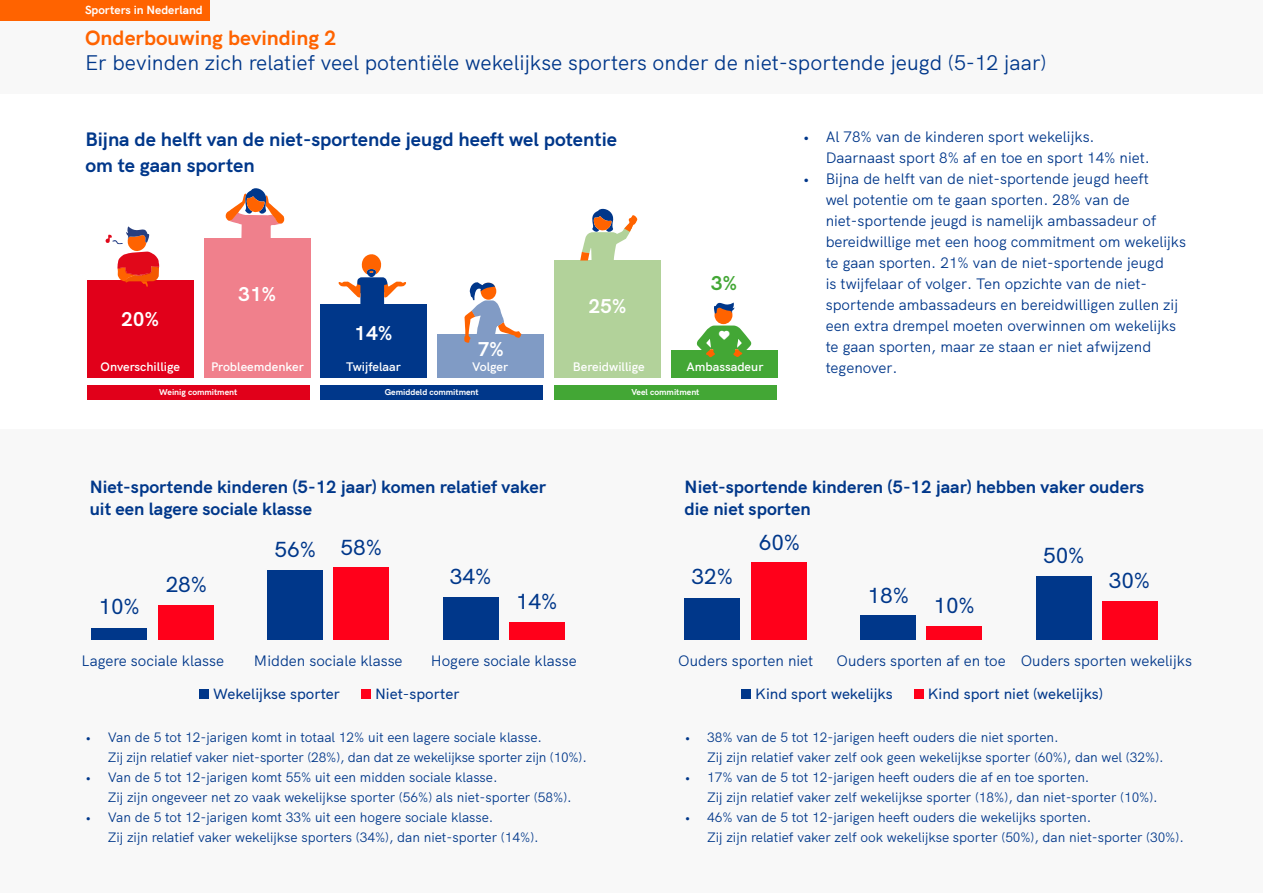
<style>
.page{position:relative;width:1263px;height:893px;background:#fff}
.page>*{position:absolute;margin:0;border:0;box-sizing:border-box;transform-origin:0 0}
.t1{font:500 22.05px "HK Grotesk";color:#00378a}
.t2{font:21px "HK Grotesk";color:#00378a}
.t3{font:700 21px "HK Grotesk";color:#ff6300}
.t4{font:700 20.25px "HK Grotesk";color:#fff}
.t5{font:700 20.25px "HK Grotesk";color:#43a735}
.t6{font:700 19.65px/25.5px "HK Grotesk";color:#00378a}
.t7{font:700 18px/22.5px "HK Grotesk";color:#00378a}
.t8{font:500 15.15px "HK Grotesk";color:#00378a}
.t9{font:15px/21px "HK Grotesk";color:#00378a}
.t10{font:13.5px/20px "HK Grotesk";color:#00378a}
.t11{font:600 12.6px "HK Grotesk";color:#fff}
.t12{font:700 12px "HK Grotesk";color:#fff}
.t13{font:700 8.7px "HK Grotesk";color:#fff}
</style>
<div class="page">
<div style="left:0;top:0;width:1263px;height:94px;background:#f8f8f8"></div>
<div style="left:0;top:430px;width:1263px;height:463px;background:#f8f8f8"></div>
<div style="left:87px;top:280px;width:106px;height:78px;background:#e1001a"></div>
<div style="left:87px;top:358px;width:106px;height:20px;background:#e1001a"></div>
<div style="left:204px;top:358px;width:106px;height:20px;background:#f0808c"></div>
<div style="left:320px;top:358px;width:106px;height:20px;background:#00378a"></div>
<div style="left:437px;top:358px;width:107px;height:20px;background:#809bc5"></div>
<div style="left:554px;top:358px;width:106px;height:20px;background:#b2d29a"></div>
<div style="left:671px;top:358px;width:106px;height:20px;background:#43a735"></div>
<div style="left:204px;top:238px;width:106px;height:120px;background:#f0808c"></div>
<div style="left:320px;top:304px;width:106px;height:54px;background:#00378a"></div>
<div style="left:437px;top:334px;width:107px;height:24px;background:#809bc5"></div>
<div style="left:554px;top:260px;width:106px;height:98px;background:#b2d29a"></div>
<div style="left:671px;top:350px;width:106px;height:8px;background:#43a735"></div>
<svg style="left:464px;top:282px;width:58px;height:61px"></svg>
<svg style="left:105px;top:226px;width:54px;height:61px"></svg>
<svg style="left:226px;top:188px;width:58px;height:50px"></svg>
<svg style="left:338px;top:254px;width:68px;height:50px"></svg>
<svg style="left:580px;top:209px;width:57px;height:51px"></svg>
<div style="left:714px;top:306px;width:18px;height:18px;background:#ff6300;border-radius:50%"></div>
<svg style="left:714px;top:302px;width:20px;height:11px"></svg>
<div style="left:199px;top:689px;width:10px;height:10px;background:#00378a"></div>
<div style="left:361px;top:689px;width:10px;height:10px;background:#ff001a"></div>
<div style="left:741px;top:689px;width:10px;height:10px;background:#00378a"></div>
<div style="left:914px;top:689px;width:10px;height:10px;background:#ff001a"></div>
<div style="left:334px;top:567px;width:55px;height:72px;background:#ff001a"></div>
<div style="left:268px;top:570px;width:55px;height:69px;background:#00378a"></div>
<div style="left:927px;top:626px;width:55px;height:13px;background:#ff001a"></div>
<div style="left:861px;top:615px;width:55px;height:24px;background:#00378a"></div>
<div style="left:92px;top:628px;width:55px;height:11px;background:#00378a"></div>
<div style="left:159px;top:605px;width:55px;height:34px;background:#ff001a"></div>
<div style="left:685px;top:598px;width:55px;height:41px;background:#00378a"></div>
<div style="left:752px;top:561px;width:55px;height:78px;background:#ff001a"></div>
<div style="left:443px;top:597px;width:55px;height:42px;background:#00378a"></div>
<div style="left:509px;top:622px;width:55px;height:17px;background:#ff001a"></div>
<div style="left:1036px;top:576px;width:55px;height:63px;background:#00378a"></div>
<div style="left:1102px;top:600px;width:55px;height:39px;background:#ff001a"></div>
<div style="left:87px;top:385px;width:222px;height:14px;background:#e1001a"></div>
<div style="left:320px;top:385px;width:223px;height:14px;background:#00378a"></div>
<div style="left:554px;top:385px;width:223px;height:14px;background:#43a735"></div>
<div style="left:0;top:0;width:210px;height:20px;background:#ff6300"></div>
<svg style="left:696px;top:326px;width:56px;height:32px"></svg>
<p class="t12" style="left:85px;top:1px;width:119px">Sporters in Nederland</p>
<h2 class="t3" style="left:85px;top:21px;width:253px">Onderbouwing bevinding 2</h2>
<h2 class="t2" style="left:85px;top:47px;width:963px">Er bevinden zich relatief veel potentiële wekelijkse sporters onder de niet-sportende jeugd (5-12 jaar)</h2>
<h3 class="t6" style="left:85px;top:125px;width:533px">Bijna de helft van de niet-sportende jeugd heeft wel potentie om te gaan sporten</h3>
<h3 class="t4" style="left:121px;top:303px;width:39px">20%</h3>
<h3 class="t4" style="left:238px;top:278px;width:39px">31%</h3>
<h3 class="t4" style="left:354px;top:317px;width:39px">14%</h3>
<h3 class="t4" style="left:478px;top:333px;width:28px">7%</h3>
<h3 class="t4" style="left:588px;top:291px;width:39px">25%</h3>
<h3 class="t5" style="left:711px;top:267px;width:28px">3%</h3>
<p class="t11" style="left:101px;top:357px;width:81px">Onverschillige</p>
<p class="t11" style="left:211px;top:357px;width:94px">Probleemdenker</p>
<p class="t11" style="left:346px;top:357px;width:56px">Twijfelaar</p>
<p class="t11" style="left:472px;top:357px;width:38px">Volger</p>
<p class="t11" style="left:573px;top:357px;width:73px">Bereidwillige</p>
<p class="t11" style="left:686px;top:357px;width:78px">Ambassadeur</p>
<p class="t13" style="left:159px;top:386px;width:80px">Weinig commitment</p>
<p class="t13" style="left:385px;top:386px;width:96px">Gemiddeld commitment</p>
<p class="t13" style="left:631px;top:386px;width:70px">Veel commitment</p>
<p class="t9" style="left:826px;top:124px;width:326px;text-indent:-22px">• Al 78% van de kinderen sport wekelijks.<br>Daarnaast sport 8% af en toe en sport 14% niet.</p>
<p class="t9" style="left:826px;top:166px;width:362px;text-indent:-22px">• Bijna de helft van de niet-sportende jeugd heeft<br>wel potentie om te gaan sporten. 28% van de niet-sportende jeugd is namelijk ambassadeur of bereidwillige met een hoog commitment om wekelijks te gaan sporten. 21% van de niet-sportende jeugd<br>is twijfelaar of volger. Ten opzichte van de niet&shy;sportende ambassadeurs en bereidwilligen zullen zij een extra drempel moeten overwinnen om wekelijks te gaan sporten, maar ze staan er niet afwijzend tegenover.</p>
<h3 class="t7" style="left:90px;top:474px;width:458px">Niet-sportende kinderen (5-12 jaar) komen relatief vaker uit een lagere sociale klasse</h3>
<h3 class="t7" style="left:685px;top:474px;width:461px">Niet-sportende kinderen (5-12 jaar) hebben vaker ouders die niet sporten</h3>
<h1 class="t1" style="left:99px;top:589px;width:43px">10%</h1>
<h1 class="t1" style="left:275px;top:531px;width:109px">56% 58%</h1>
<h1 class="t1" style="left:450px;top:559px;width:43px">34%</h1>
<h1 class="t1" style="left:166px;top:567px;width:43px">28%</h1>
<h1 class="t1" style="left:691px;top:560px;width:43px">32%</h1>
<h1 class="t1" style="left:516px;top:584px;width:43px">14%</h1>
<h1 class="t1" style="left:759px;top:525px;width:43px">60%</h1>
<h1 class="t1" style="left:867px;top:578px;width:43px">18%</h1>
<h1 class="t1" style="left:933px;top:588px;width:43px">10%</h1>
<h1 class="t1" style="left:1043px;top:538px;width:43px">50%</h1>
<h1 class="t1" style="left:1109px;top:564px;width:43px">30%</h1>
<p class="t9" style="left:82px;top:649px;width:144px">Lagere sociale klasse</p>
<p class="t9" style="left:254px;top:649px;width:150px">Midden sociale klasse</p>
<p class="t9" style="left:431px;top:649px;width:147px">Hogere sociale klasse</p>
<p class="t9" style="left:678px;top:649px;width:137px">Ouders sporten niet</p>
<p class="t9" style="left:837px;top:649px;width:357px">Ouders sporten af en toe Ouders sporten wekelijks</p>
<p class="t8" style="left:213px;top:681px;width:128px">Wekelijkse sporter</p>
<p class="t8" style="left:375px;top:681px;width:86px">Niet-sporter</p>
<p class="t8" style="left:755px;top:681px;width:139px">Kind sport wekelijks</p>
<p class="t8" style="left:928px;top:681px;width:177px">Kind sport niet (wekelijks)</p>
<p class="t10" style="left:108px;top:726px;width:481px;text-indent:-23px">• Van de 5 tot 12-jarigen komt in totaal 12% uit een lagere sociale klasse.<br>Zij zijn relatief vaker niet-sporter (28%), dan dat ze wekelijkse sporter zijn (10%).</p>
<p class="t10" style="left:108px;top:766px;width:465px;text-indent:-23px">• Van de 5 tot 12-jarigen komt 55% uit een midden sociale klasse.<br>Zij zijn ongeveer net zo vaak wekelijkse sporter (56%) als niet-sporter (58%).</p>
<p class="t10" style="left:108px;top:806px;width:432px;text-indent:-23px">• Van de 5 tot 12-jarigen komt 33% uit een hogere sociale klasse.<br>Zij zijn relatief vaker wekelijkse sporters (34%), dan niet-sporter (14%).</p>
<p class="t10" style="left:707px;top:726px;width:458px;text-indent:-23px">• 38% van de 5 tot 12-jarigen heeft ouders die niet sporten.<br>Zij zijn relatief vaker zelf ook geen wekelijkse sporter (60%), dan wel (32%).</p>
<p class="t10" style="left:707px;top:766px;width:452px;text-indent:-23px">• 17% van de 5 tot 12-jarigen heeft ouders die af en toe sporten.<br>Zij zijn relatief vaker zelf wekelijkse sporter (18%), dan niet-sporter (10%).</p>
<p class="t10" style="left:707px;top:806px;width:478px;text-indent:-23px">• 46% van de 5 tot 12-jarigen heeft ouders die wekelijks sporten.<br>Zij zijn relatief vaker zelf ook wekelijkse sporter (50%), dan niet-sporter (30%).</p>
</div>
